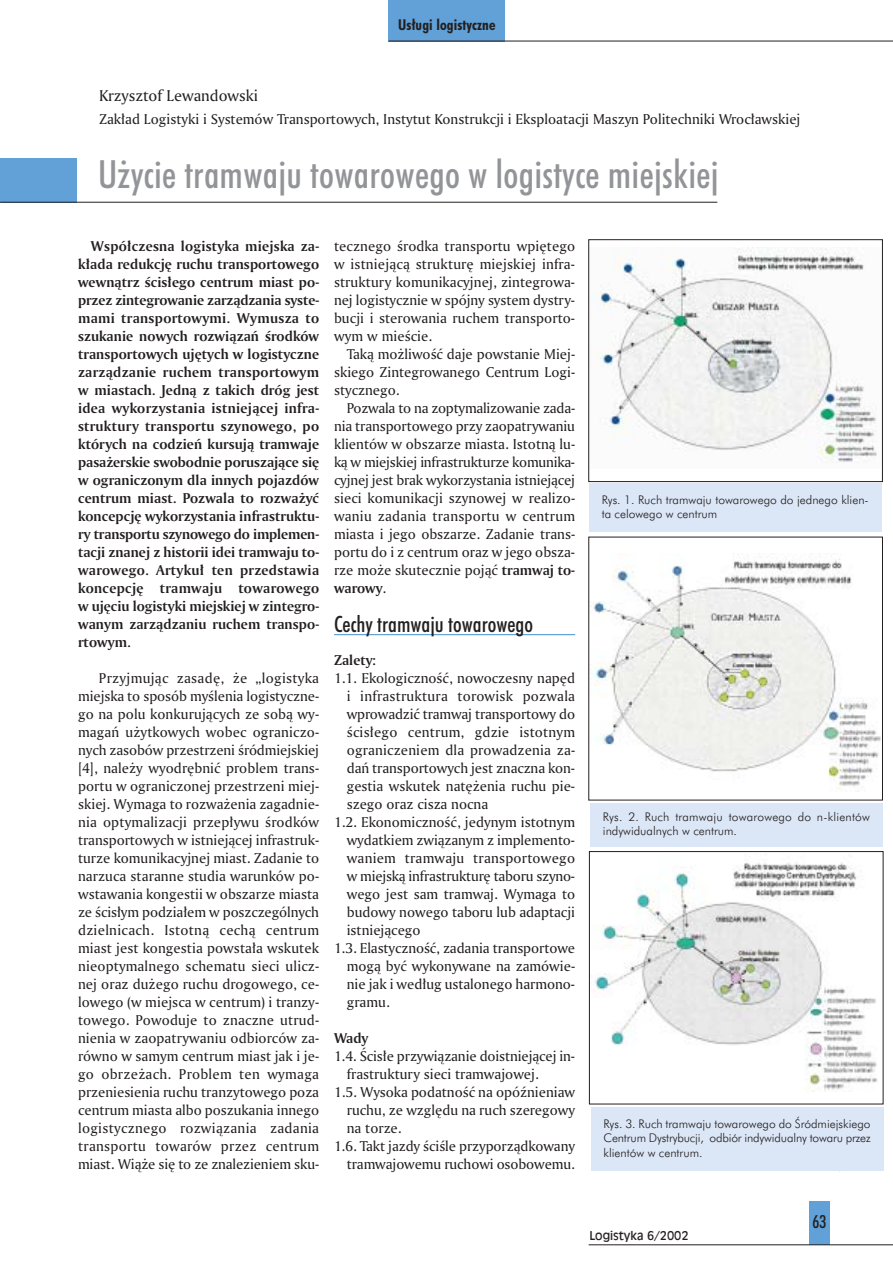
<style>
.page{position:relative;width:893px;height:1262px;background:#fff}
.page>*{position:absolute;margin:0;border:0;box-sizing:border-box;transform-origin:0 0}
.t1{font:500 condensed 39px "Futura PL";letter-spacing:.01em;color:#939497}
.t2{font:500 condensed 22.5px "Futura PL";color:#231f1f}
.t3{font:500 condensed 18px "Futura PL";color:#231f1f}
.t4{font:16.5px "Amerigo PL Roman A";color:#231f1f}
.t5{font:15px/18px "Amerigo PL Roman A";color:#231f1f;text-align:justify}
.t6{font:15px/18px "Amerigo PL Bold A";letter-spacing:.005em;color:#231f1f;text-align:justify}
.t7{font:700 condensed 15px "Futura PL";letter-spacing:.01em;color:#231f1f}
.t8{font:300 12px/14.4px "Futura PL";color:#231f1f}
.t9{font:12px "Incised 901 PL";color:#231f1f}
.s1{font-family:"Amerigo PL Bold A"}
.s2{font-family:"Amerigo PL Roman A"}
</style>
<div class="page">
<div style="left:388px;top:0;width:117px;height:41px;background:#61a1d7"></div>
<div style="left:809px;top:1201px;width:20px;height:43px;background:#61a1d7"></div>
<hr style="left:588px;top:1244px;width:304px;height:1px;background:#231f1f">
<svg style="left:839px;top:1170px;width:18px;height:1px"></svg>
<hr style="left:388px;top:41px;width:504px;height:1px;background:#231f1f">
<hr style="left:334px;top:634px;width:241px;height:1px;background:#61a1d7">
<div style="left:0;top:158px;width:77px;height:45px;background:#61a1d7"></div>
<hr style="left:0;top:202px;width:717px;height:1px;background:#231f1f">
<img style="left:591px;top:248px;width:286px;height:215px">
<div style="left:588px;top:239px;width:294px;height:243px;border:1px solid #231f1f"></div>
<img style="left:590px;top:553px;width:290px;height:238px">
<img style="left:594px;top:862px;width:283px;height:229px">
<div style="left:589px;top:851px;width:294px;height:253px;border:1px solid #231f1f"></div>
<div style="left:590px;top:1107px;width:293px;height:63px;background:#dbe6f6"></div>
<div style="left:589px;top:484px;width:292px;height:48px;background:#dbe6f6"></div>
<div style="left:590px;top:802px;width:292px;height:44px;background:#dbe6f6"></div>
<p class="t7" style="left:398px;top:20px;width:99px">Us∏ugi logistyczne</p>
<p class="t4" style="left:99px;top:90px;width:161px">Krzysztof Lewandowski</p>
<p class="t5" style="left:99px;top:111px;width:703px">Zak∏ad Logistyki i Systemów Transportowych, Instytut Konstrukcji i Eksploatacji Maszyn Politechniki Wroc∏awskiej</p>
<h1 class="t1" style="left:98px;top:160px;width:622px">U˝ycie tramwaju towarowego w logistyce miejskiej</h1>
<p class="t6" style="left:78px;top:238px;width:242px;text-indent:13px">Wspó∏czesna logistyka miejska za&shy;k∏ada redukcj´ ruchu transportowego wewnàtrz Êcis∏ego centrum miast po&shy;przez zintegrowanie zarzàdzania syste&shy;mami transportowymi. Wymusza to szukanie nowych rozwiàzaƒ Êrodków transportowych uj´tych w logistyczne zarzàdzanie ruchem transportowym w miastach. Jednà z takich dróg jest idea wykorzystania istniejàcej infra&shy;struktury transportu szynowego, po których na codzieƒ kursujà tramwaje pasa˝erskie swobodnie poruszajàce si´ w ograniczonym dla innych pojazdów centrum miast. Pozwala to rozwa˝yç koncepcj´ wykorzystania infrastruktu&shy;ry transportu szynowego do implemen&shy;tacji znanej z historii idei tramwaju to&shy;warowego. Artyku∏ ten przedstawia koncepcj´ tramwaju towarowego w uj´ciu logistyki miejskiej w zintegro&shy;wanym zarzàdzaniu ruchem transpo&shy;rtowym.</p>
<p class="t5" style="left:78px;top:670px;width:242px;text-indent:21px">Przyjmujàc zasad´, ˝e „logistyka miejska to sposób myÊlenia logistyczne&shy;go na polu konkurujàcych ze sobà wy&shy;magaƒ u˝ytkowych wobec ograniczo&shy;nych zasobów przestrzeni Êródmiejskiej [4], nale˝y wyodr´bniç problem trans&shy;portu w ograniczonej przestrzeni miej&shy;skiej. Wymaga to rozwa˝enia zagadnie&shy;nia optymalizacji przep∏ywu Êrodków transportowych w istniejàcej infrastruk&shy;turze komunikacyjnej miast. Zadanie to narzuca staranne studia warunków po&shy;wstawania kongestii w obszarze miasta ze Êcis∏ym podzia∏em w poszczególnych dzielnicach. Istotnà cechà centrum miast jest kongestia powsta∏a wskutek nieoptymalnego schematu sieci ulicz&shy;nej oraz du˝ego ruchu drogowego, ce&shy;lowego (w miejsca w centrum) i tranzy&shy;towego. Powoduje to znaczne utrud&shy;nienia w zaopatrywaniu odbiorców za&shy;równo w samym centrum miast jak i je&shy;go obrze˝ach. Problem ten wymaga przeniesienia ruchu tranzytowego poza centrum miasta albo poszukania innego logistycznego rozwiàzania zadania transportu towarów przez centrum miast. Wià˝e si´ to ze znalezieniem sku-</p>
<p class="t5" style="left:334px;top:238px;width:242px">tecznego Êrodka transportu wpi´tego w istniejàcà struktur´ miejskiej infra&shy;struktury komunikacyjnej, zintegrowa&shy;nej logistycznie w spójny system dystry&shy;bucji i sterowania ruchem transporto&shy;wym w mieÊcie.</p>
<p class="t5" style="left:334px;top:346px;width:242px;text-indent:13px">Takà mo˝liwoÊç daje powstanie Miej&shy;skiego Zintegrowanego Centrum Logi&shy;stycznego.</p>
<p class="t5" style="left:334px;top:400px;width:242px;text-indent:13px">Pozwala to na zoptymalizowanie zada&shy;nia transportowego przy zaopatrywaniu klientów w obszarze miasta. Istotnà lu&shy;kà w miejskiej infrastrukturze komunika&shy;cyjnej jest brak wykorzystania istniejàcej sieci komunikacji szynowej w realizo&shy;waniu zadania transportu w centrum miasta i jego obszarze. Zadanie trans&shy;portu do i z centrum oraz w jego obsza&shy;rze mo˝e skutecznie pojàç <span class="s1">tramwaj to-</span></p>
<p class="t6" style="left:334px;top:580px;width:54px">warowy<span class="s2">.</span></p>
<h2 class="t2" style="left:334px;top:615px;width:200px">Cechy tramwaju towarowego</h2>
<p class="t6" style="left:334px;top:652px;width:44px">Zalety:</p>
<p class="t5" style="left:334px;top:670px;width:242px">1.1. EkologicznoÊç, nowoczesny nap´d</p>
<p class="t5" style="left:347px;top:688px;width:230px">i infrastruktura torowisk pozwala</p>
<p class="t5" style="left:347px;top:706px;width:230px">wprowadziç tramwaj transportowy do</p>
<p class="t5" style="left:347px;top:724px;width:230px">Êcis∏ego centrum, gdzie istotnym</p>
<p class="t5" style="left:347px;top:742px;width:230px">ograniczeniem dla prowadzenia za-</p>
<p class="t5" style="left:347px;top:760px;width:230px">daƒ transportowych jest znaczna kon-</p>
<p class="t5" style="left:347px;top:778px;width:230px">gestia wskutek nat´˝enia ruchu pie-</p>
<p class="t5" style="left:347px;top:796px;width:143px">szego oraz cisza nocna</p>
<p class="t5" style="left:334px;top:814px;width:242px">1.2. EkonomicznoÊç, jedynym istotnym</p>
<p class="t5" style="left:347px;top:832px;width:230px">wydatkiem zwiàzanym z implemento-</p>
<p class="t5" style="left:347px;top:850px;width:230px">waniem tramwaju transportowego</p>
<p class="t5" style="left:347px;top:868px;width:230px">w miejskà infrastruktur´ taboru szyno-</p>
<p class="t5" style="left:347px;top:886px;width:230px">wego jest sam tramwaj. Wymaga to</p>
<p class="t5" style="left:347px;top:904px;width:230px">budowy nowego taboru lub adaptacji</p>
<p class="t5" style="left:347px;top:922px;width:75px">istniejàcego</p>
<p class="t5" style="left:334px;top:940px;width:242px">1.3. ElastycznoÊç, zadania transportowe</p>
<p class="t5" style="left:347px;top:958px;width:230px">mogà byç wykonywane na zamówie-</p>
<p class="t5" style="left:347px;top:976px;width:230px">nie jak i wed∏ug ustalonego harmono-</p>
<p class="t5" style="left:347px;top:994px;width:45px">gramu.</p>
<p class="t6" style="left:334px;top:1030px;width:36px">Wady</p>
<p class="t5" style="left:334px;top:1048px;width:242px">1.4. Âcis∏e przywiàzanie doistniejàcej in-</p>
<p class="t5" style="left:347px;top:1066px;width:193px">frastruktury sieci tramwajowej.</p>
<p class="t5" style="left:334px;top:1084px;width:242px">1.5. Wysoka podatnoÊç na opóênieniaw</p>
<p class="t5" style="left:347px;top:1102px;width:230px">ruchu, ze wzgl´du na ruch szeregowy</p>
<p class="t5" style="left:347px;top:1120px;width:56px">na torze.</p>
<p class="t5" style="left:334px;top:1138px;width:242px">1.6. Takt jazdy ÊciÊle przyporzàdkowany</p>
<p class="t5" style="left:347px;top:1156px;width:230px">tramwajowemu ruchowi osobowemu.</p>
<p class="t8" style="left:601px;top:494px;width:268px">Rys. 1. Ruch tramwaju towarowego do jednego klien&shy;ta celowego w centrum</p>
<p class="t8" style="left:603px;top:810px;width:268px">Rys. 2. Ruch tramwaju towarowego do n-klientów indywidualnych w centrum.</p>
<p class="t8" style="left:603px;top:1117px;width:268px;text-align:justify">Rys. 3. Ruch tramwaju towarowego do Âródmiejskiego Centrum Dystrybucji, odbiór indywidualny towaru przez klientów w centrum.</p>
<p class="t9" style="left:589px;top:1231px;width:101px">Logistyka 6/2002</p>
<p class="t3" style="left:812px;top:1215px;width:15px">63</p>
</div>
